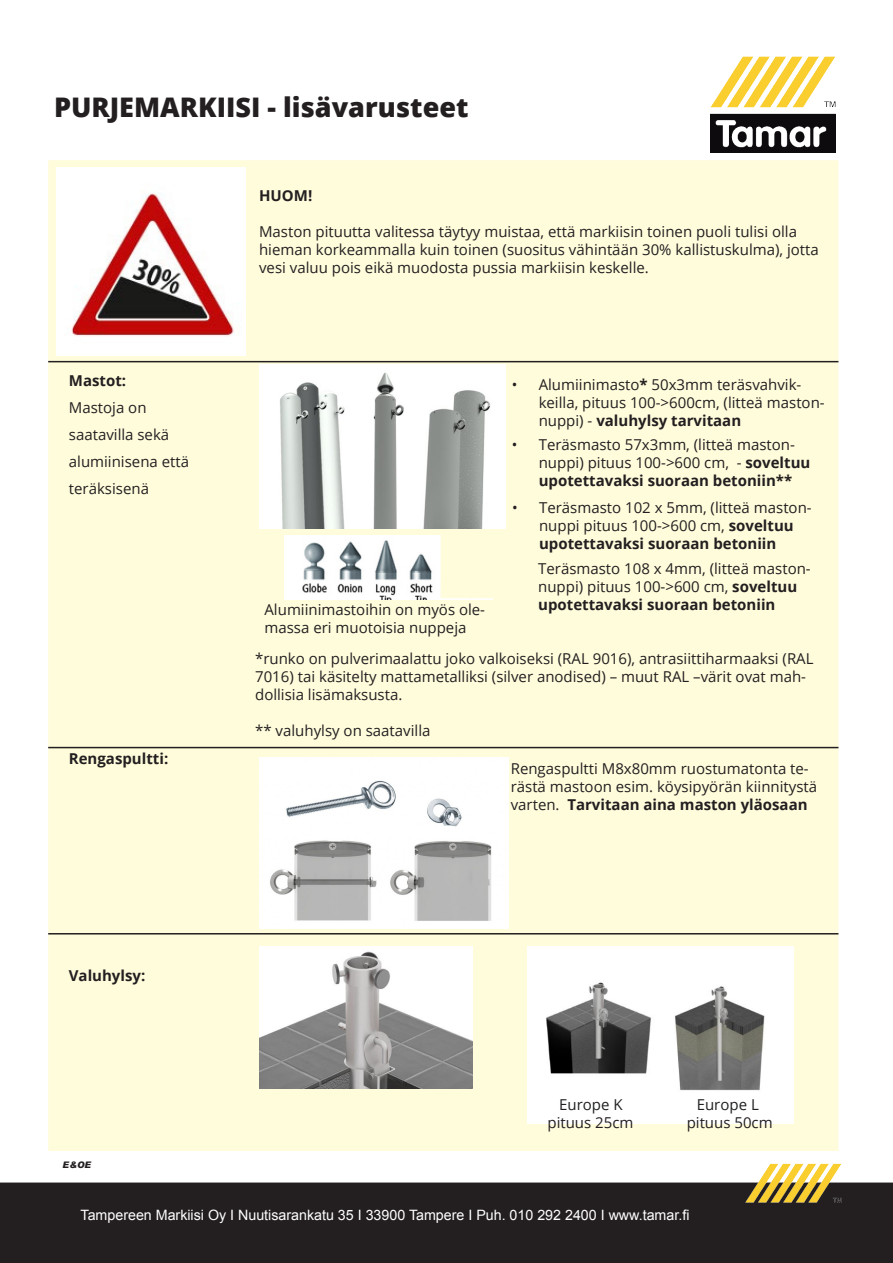
<style>
.page{position:relative;width:893px;height:1263px;background:#fff}
.page>*{position:absolute;margin:0;border:0;box-sizing:border-box;transform-origin:0 0}
.t1{font:800 27px "Open Sans";color:#231f20}
.t2{font:15px/18px "Open Sans";color:#231f20}
.t3{font:700 15px "Open Sans";color:#231f20}
.t4{font:14.25px "Arial";color:#fff}
.t5{font:italic 900 9px "Arial";color:#231f20}
.s1{font-weight:700}
</style>
<div class="page">
<div style="left:49px;top:161px;width:789px;height:989px;background:#fffcdc"></div>
<div style="left:1px;top:1183px;width:891px;height:79px;background:#231f20"></div>
<div style="left:0;top:1182px;width:893px;height:81px;border:2px solid #231f20"></div>
<img style="left:746px;top:1163px;width:96px;height:40px">
<img style="left:710px;top:56px;width:126px;height:96px">
<hr style="left:48px;top:361px;width:790px;height:1px;background:#231f20">
<hr style="left:48px;top:747px;width:790px;height:1px;background:#231f20">
<hr style="left:48px;top:933px;width:790px;height:1px;background:#231f20">
<img style="left:56px;top:168px;width:190px;height:188px">
<img style="left:259px;top:757px;width:249px;height:73px">
<img style="left:259px;top:830px;width:249px;height:98px">
<img style="left:259px;top:364px;width:246px;height:165px">
<img style="left:285px;top:535px;width:208px;height:64px">
<div style="left:441px;top:534px;width:77px;height:63px;background:#fffcdc"></div>
<img style="left:259px;top:946px;width:213px;height:142px">
<img style="left:527px;top:946px;width:267px;height:178px">
<p class="t1" style="left:54px;top:87px;width:416px">PURJEMARKIISI - lisävarusteet</p>
<p class="t3" style="left:69px;top:370px;width:59px">Mastot:</p>
<p class="t2" style="left:69px;top:394px;width:122px;line-height:27px">Mastoja on saatavilla sekä alumiinisena että teräksisenä</p>
<p class="t3" style="left:69px;top:748px;width:101px">Rengaspultti:</p>
<p class="t3" style="left:69px;top:964px;width:78px">Valuhylsy:</p>
<p class="t5" style="left:63px;top:1159px;width:30px">E&amp;OE</p>
<p class="t3" style="left:259px;top:185px;width:55px">HUOM!</p>
<p class="t2" style="left:259px;top:222px;width:561px">Maston pituutta valitessa täytyy muistaa, että markiisin toinen puoli tulisi olla hieman korkeammalla kuin toinen (suositus vähintään 30% kallistuskulma), jotta vesi valuu pois eikä muodosta pussia markiisin keskelle.</p>
<p class="t2" style="left:264px;top:600px;width:222px">Alumiinimastoihin on myös ole&shy;massa eri muotoisia nuppeja</p>
<p class="t2" style="left:539px;top:375px;width:287px;text-indent:-27px">• Alumiinimasto<span class="s1">*</span> 50x3mm teräsvahvik&shy;keilla, pituus 100-&gt;600cm, (litteä maston&shy;nuppi) - <span class="s1">valuhylsy tarvitaan</span></p>
<p class="t2" style="left:539px;top:435px;width:273px;text-indent:-27px">• Teräsmasto 57x3mm, (litteä maston&shy;nuppi) pituus 100-&gt;600 cm, - <span class="s1">soveltuu upotettavaksi suoraan betoniin**</span></p>
<p class="t2" style="left:539px;top:498px;width:274px;text-indent:-27px">• Teräsmasto 102 x 5mm, (litteä maston&shy;nuppi pituus 100-&gt;600 cm, <span class="s1">soveltuu upotettavaksi suoraan betoniin</span></p>
<p class="t2" style="left:538px;top:559px;width:274px;text-indent:-27px">• Teräsmasto 108 x 4mm, (litteä maston&shy;nuppi) pituus 100-&gt;600 cm, <span class="s1">soveltuu upotettavaksi suoraan betoniin</span></p>
<p class="t2" style="left:255px;top:649px;width:560px">*runko on pulverimaalattu joko valkoiseksi (RAL 9016), antrasiittiharmaaksi (RAL<br>7016) tai käsitelty mattametalliksi (silver anodised) – muut RAL –värit ovat mah&shy;dollisia lisämaksusta.</p>
<p class="t2" style="left:255px;top:721px;width:177px">** valuhylsy on saatavilla</p>
<p class="t2" style="left:511px;top:759px;width:308px">Rengaspultti M8x80mm ruostumatonta te&shy;rästä mastoon esim. köysipyörän kiinnitystä varten. <span class="s1">Tarvitaan aina maston yläosaan</span></p>
<p class="t2" style="left:559px;top:1095px;width:65px">Europe K</p>
<p class="t2" style="left:697px;top:1095px;width:64px">Europe L</p>
<p class="t2" style="left:547px;top:1113px;width:88px">pituus 25cm</p>
<p class="t2" style="left:687px;top:1113px;width:88px">pituus 50cm</p>
<p class="t4" style="left:81px;top:1205px;width:610px">Tampereen Markiisi Oy I Nuutisarankatu 35 I 33900 Tampere I Puh. 010 292 2400 I www.tamar.fi</p>
</div>
